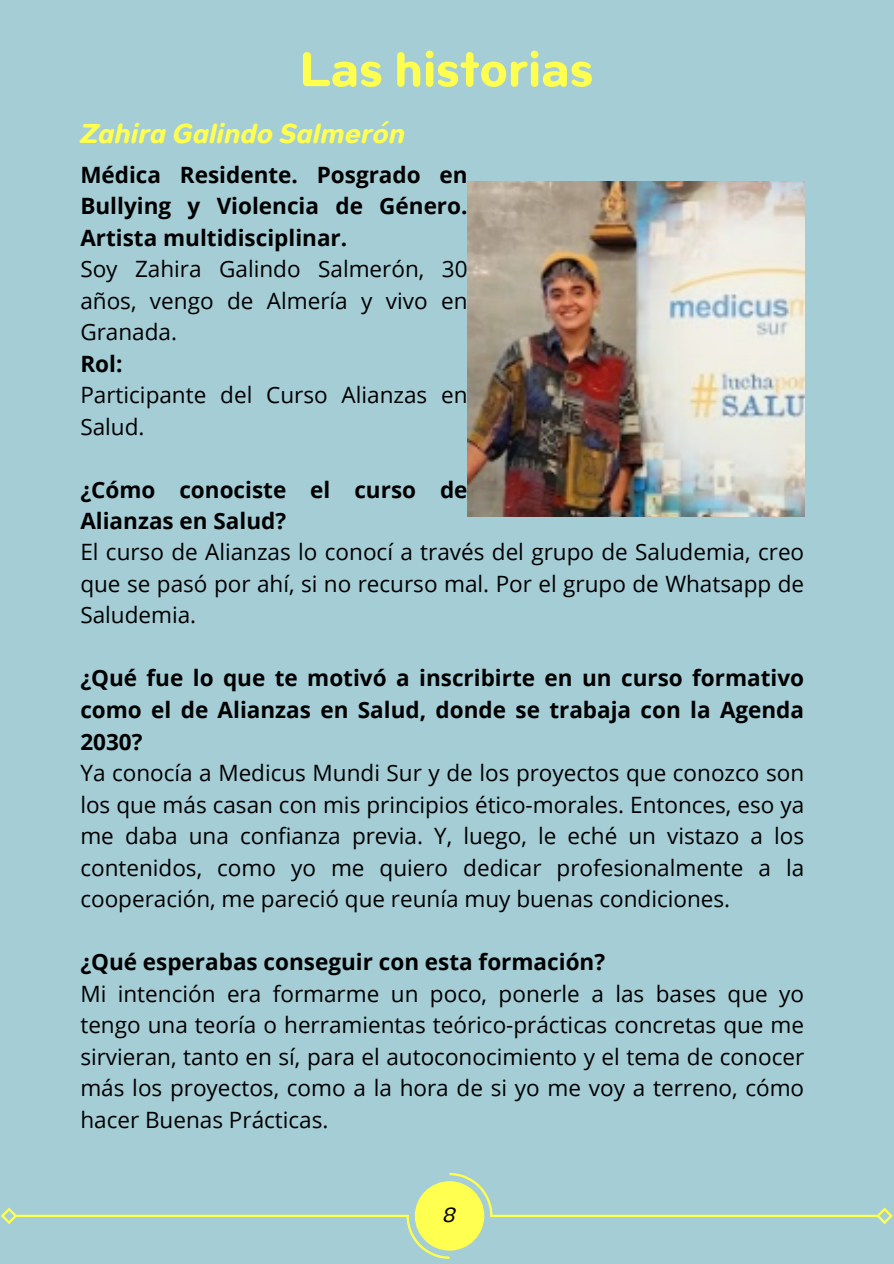
<style>
.page{position:relative;width:894px;height:1264px;background:#fff}
.page>*{position:absolute;margin:0;border:0;box-sizing:border-box;transform-origin:0 0}
.t1{font:700 52.5px "Opun";color:#ffff4f}
.t2{font:italic 700 30px "Opun";color:#ffff4f}
.t3{font:22.5px/31.5px "Open Sans";color:#000;text-align:justify}
.t4{font:700 22.5px/31.5px "Open Sans";color:#000;text-align:justify}
.t5{font:italic 22.5px "Opun";color:#000}
</style>
<div class="page">
<div style="left:0;top:0;width:893px;height:1263px;background:#a4cdd6"></div>
<img style="left:467px;top:181px;width:337px;height:336px">
<svg style="left:1px;top:1173px;width:891px;height:85px"></svg>
<h2 class="t1" style="left:300px;top:37px;width:295px">Las historias</h2>
<p class="t2" style="left:79px;top:115px;width:326px">Zahira Galindo Salmerón</p>
<p class="t4" style="left:80px;top:158px;width:388px">Médica Residente. Posgrado en Bullying y Violencia de Género.<br>Artista multidisciplinar.</p>
<p class="t3" style="left:80px;top:253px;width:388px">Soy Zahira Galindo Salmerón, 30 años, vengo de Almería y vivo en Granada.</p>
<p class="t4" style="left:80px;top:347px;width:44px">Rol:</p>
<h3 class="t3" style="left:80px;top:379px;width:388px">Participante del Curso Alianzas en<br>Salud.</h3>
<p class="t4" style="left:80px;top:473px;width:388px">¿Cómo conociste el curso de<br>Alianzas en Salud?</p>
<p class="t3" style="left:80px;top:536px;width:725px">El curso de Alianzas lo conocí a través del grupo de Saludemia, creo que se pasó por ahí, si no recurso mal. Por el grupo de Whatsapp de Saludemia.</p>
<p class="t4" style="left:80px;top:662px;width:725px">¿Qué fue lo que te motivó a inscribirte en un curso formativo como el de Alianzas en Salud, donde se trabaja con la Agenda 2030?</p>
<p class="t3" style="left:80px;top:756px;width:725px">Ya conocía a Medicus Mundi Sur y de los proyectos que conozco son los que más casan con mis principios ético-morales. Entonces, eso ya me daba una confianza previa. Y, luego, le eché un vistazo a los contenidos, como yo me quiero dedicar profesionalmente a la cooperación, me pareció que reunía muy buenas condiciones.</p>
<p class="t4" style="left:80px;top:945px;width:526px">¿Qué esperabas conseguir con esta formación?</p>
<p class="t3" style="left:80px;top:977px;width:725px">Mi intención era formarme un poco, ponerle a las bases que yo tengo una teoría o herramientas teórico-prácticas concretas que me sirvieran, tanto en sí, para el autoconocimiento y el tema de conocer más los proyectos, como a la hora de si yo me voy a terreno, cómo hacer Buenas Prácticas.</p>
<p class="t5" style="left:442px;top:1200px;width:14px">8</p>
</div>
